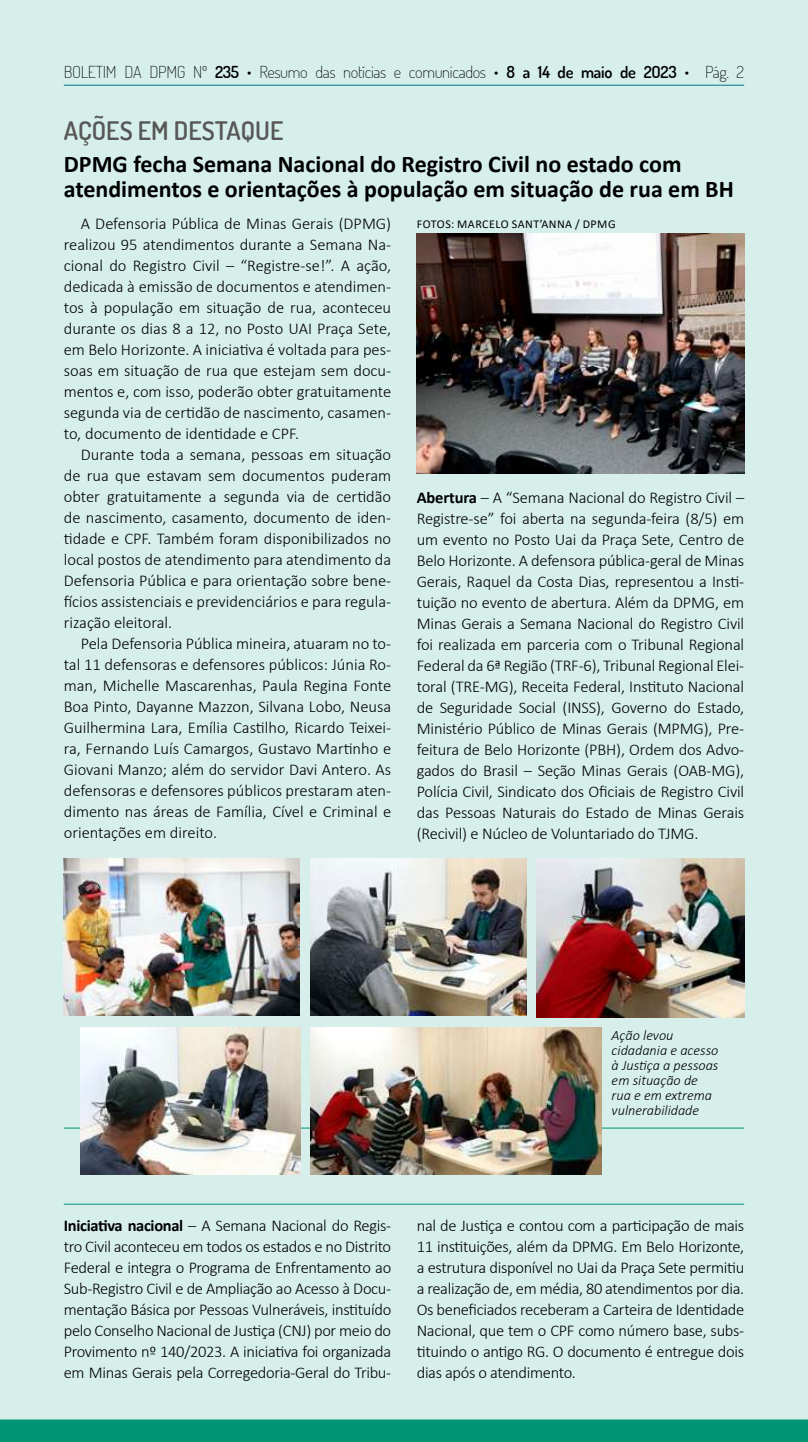
<style>
.page{position:relative;width:808px;height:1442px;background:#fff}
.page>*{position:absolute;margin:0;border:0;box-sizing:border-box;transform-origin:0 0}
.t1{font:600 25.5px "Dosis";color:#575756}
.t2{font:700 24px/25.5px "Calibri";color:#000}
.t3{font:300 16.5px/21px "Calibri";letter-spacing:-.01em;color:#000;text-align:justify}
.t4{font:200 16.5px "Dosis";letter-spacing:-.02em;color:#000}
.t5{font:600 16.5px "Dosis";letter-spacing:-.02em;color:#000}
.t6{font:italic 300 14.25px/15px "Calibri";color:#000}
.t7{font:12px "Calibri";letter-spacing:.04em;color:#000}
.s1{font-weight:600}
.s2{font-weight:700}
</style>
<div class="page">
<div style="left:0;top:0;width:808px;height:1441px;background:#d6efeb"></div>
<div style="left:0;top:1419px;width:808px;height:22px;background:#009375"></div>
<hr style="left:64px;top:85px;width:680px;height:1px;background:#00768a">
<hr style="left:64px;top:1127px;width:680px;height:1px;background:#009375">
<img style="left:417px;top:234px;width:327px;height:239px">
<img style="left:536px;top:858px;width:208px;height:159px">
<img style="left:64px;top:858px;width:236px;height:157px">
<img style="left:310px;top:858px;width:217px;height:157px">
<img style="left:81px;top:1027px;width:219px;height:147px">
<img style="left:310px;top:1027px;width:291px;height:147px">
<hr style="left:64px;top:1203px;width:680px;height:1px;background:#009375">
<p class="t4" style="left:64px;top:61px;width:190px">BOLETIM DA DPMG Nº <span class="s1">235</span> •</p>
<p class="t4" style="left:259px;top:61px;width:241px">Resumo das notícias e comunicados •</p>
<p class="t5" style="left:506px;top:61px;width:172px">8 a 14 de maio de 2O23</p>
<p class="t4" style="left:684px;top:61px;width:61px">• Pág. 2</p>
<h1 class="t1" style="left:64px;top:114px;width:221px">AÇÕES EM DESTAQUE</h1>
<h2 class="t2" style="left:64px;top:151px;width:672px">DPMG fecha Semana Nacional do Registro Civil no estado com atendimentos e orientações à população em situação de rua em BH</h2>
<p class="t3" style="left:64px;top:213px;width:329px;text-indent:17px">A Defensoria Pública de Minas Gerais (DPMG) realizou 95 atendimentos durante a Semana Na&shy;cional do Registro Civil – “Registre-se!”. A ação, dedicada à emissão de documentos e atendimen&shy;tos à população em situação de rua, aconteceu durante os dias 8 a 12, no Posto UAI Praça Sete, em Belo Horizonte. A iniciativa é voltada para pes&shy;soas em situação de rua que estejam sem docu&shy;mentos e, com isso, poderão obter gratuitamente segunda via de certidão de nascimento, casamen&shy;to, documento de identidade e CPF.</p>
<p class="t3" style="left:64px;top:444px;width:329px;text-indent:17px">Durante toda a semana, pessoas em situação de rua que estavam sem documentos puderam obter gratuitamente a segunda via de certidão de nascimento, casamento, documento de iden&shy;tidade e CPF. Também foram disponibilizados no local postos de atendimento para atendimento da Defensoria Pública e para orientação sobre bene&shy;fícios assistenciais e previdenciários e para regula&shy;rização eleitoral.</p>
<p class="t3" style="left:64px;top:633px;width:329px;text-indent:17px">Pela Defensoria Pública mineira, atuaram no to&shy;tal 11 defensoras e defensores públicos: Júnia Ro&shy;man, Michelle Mascarenhas, Paula Regina Fonte Boa Pinto, Dayanne Mazzon, Silvana Lobo, Neusa Guilhermina Lara, Emília Castilho, Ricardo Teixei&shy;ra, Fernando Luís Camargos, Gustavo Martinho e Giovani Manzo; além do servidor Davi Antero. As defensoras e defensores públicos prestaram aten&shy;dimento nas áreas de Família, Cível e Criminal e orientações em direito.</p>
<p class="t7" style="left:417px;top:216px;width:200px">FOTOS: MARCELO SANT’ANNA / DPMG</p>
<p class="t3" style="left:417px;top:486px;width:329px"><span class="s2">Abertura</span> – A “Semana Nacional do Registro Civil – Registre-se” foi aberta na segunda-feira (8/5) em um evento no Posto Uai da Praça Sete, Centro de Belo Horizonte. A defensora pública-geral de Minas Gerais, Raquel da Costa Dias, representou a Insti&shy;tuição no evento de abertura. Além da DPMG, em Minas Gerais a Semana Nacional do Registro Civil foi realizada em parceria com o Tribunal Regional Federal da 6ª Região (TRF-6), Tribunal Regional Elei&shy;toral (TRE-MG), Receita Federal, Instituto Nacional de Seguridade Social (INSS), Governo do Estado, Ministério Público de Minas Gerais (MPMG), Pre&shy;feitura de Belo Horizonte (PBH), Ordem dos Advo&shy;gados do Brasil – Seção Minas Gerais (OAB-MG), Polícia Civil, Sindicato dos Oficiais de Registro Civil das Pessoas Naturais do Estado de Minas Gerais (Recivil) e Núcleo de Voluntariado do TJMG.</p>
<p class="t6" style="left:612px;top:1027px;width:108px">Ação levou cidadania e acesso à Justiça a pessoas em situação de rua e em extrema vulnerabilidade</p>
<p class="t3" style="left:64px;top:1214px;width:329px"><span class="s2">Iniciativa nacional</span> – A Semana Nacional do Regis&shy;tro Civil aconteceu em todos os estados e no Distrito Federal e integra o Programa de Enfrentamento ao Sub-Registro Civil e de Ampliação ao Acesso à Docu&shy;mentação Básica por Pessoas Vulneráveis, instituído pelo Conselho Nacional de Justiça (CNJ) por meio do Provimento nº 140/2023. A iniciativa foi organizada em Minas Gerais pela Corregedoria-Geral do Tribu-</p>
<p class="t3" style="left:417px;top:1214px;width:329px">nal de Justiça e contou com a participação de mais 11 instituições, além da DPMG. Em Belo Horizonte, a estrutura disponível no Uai da Praça Sete permitiu a realização de, em média, 80 atendimentos por dia.<br>Os beneficiados receberam a Carteira de Identidade Nacional, que tem o CPF como número base, subs&shy;tituindo o antigo RG. O documento é entregue dois dias após o atendimento.</p>
</div>
